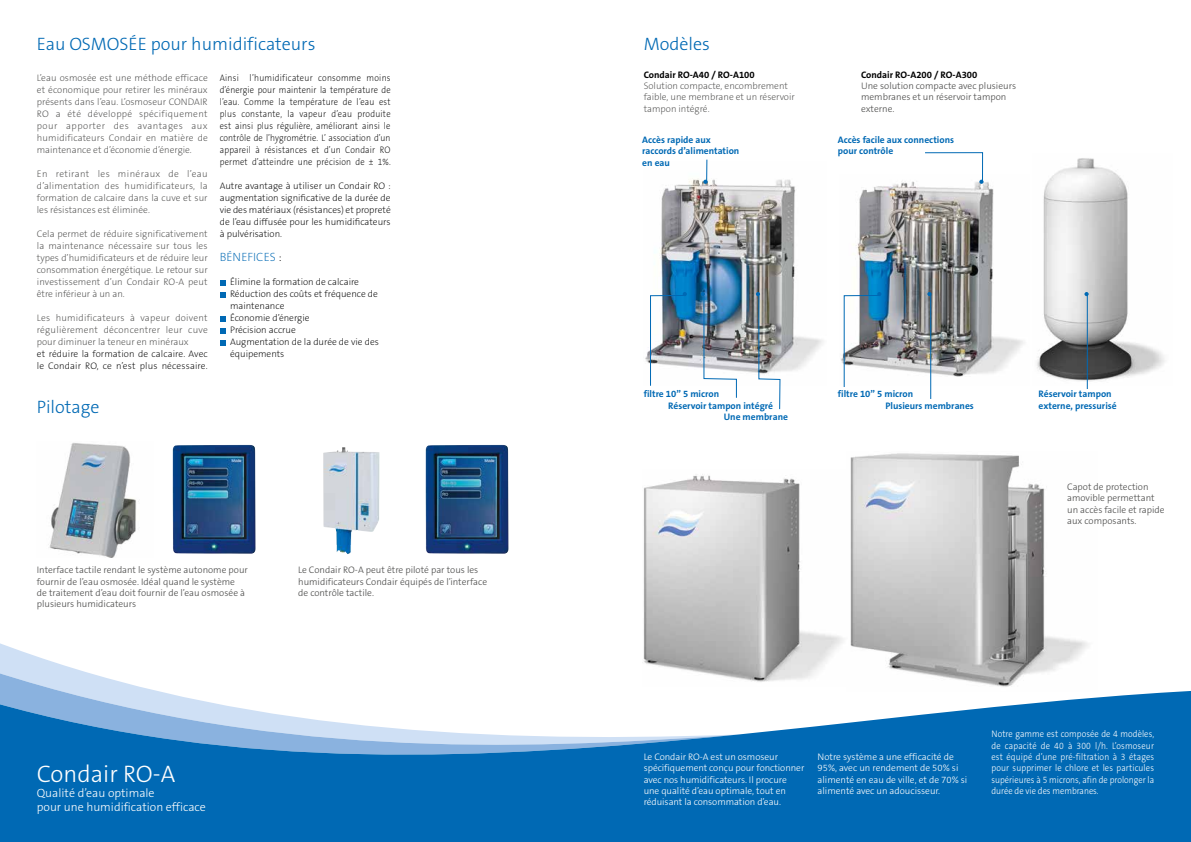
<style>
.page{position:relative;width:1191px;height:842px;background:#fff}
.page>*{position:absolute;margin:0;border:0;box-sizing:border-box;transform-origin:0 0}
.t1{font:300 24px "The Sans B W3";color:#fff}
.t2{font:300 18px "The Sans B W3";color:#0069b4}
.t3{font:300 12px/14.2px "The Sans B W3";color:#fff}
.t4{font:200 12px "The Sans B2";color:#0069b4}
.t5{font:200 9.5px/12px "The Sans B2";color:#4a4a49;text-align:justify}
.t6{font:300 9.5px/11.3px "The Sans B W3";color:#4a4a49}
.t7{font:200 9.5px/12px "The Sans B2";color:#000}
.t8{font:200 9.5px/12px "The Sans B2";color:#000;text-align:justify;scale:.9 1}
.t9{font:300 9.5px/11.3px "The Sans B W3";letter-spacing:-.005em;color:#fff}
.t10{font:300 9.5px/11.3px "The Sans B W3";letter-spacing:-.005em;color:#fff;text-align:justify;scale:.9 1}
.t11{font:700 9.5px/11.3px "The Sans B W7";color:#0069b4}
.t12{font:700 9.5px "The Sans B W7";color:#000}
.s1{color:#000}
</style>
<div class="page">
<img style="left:850px;top:453px;width:238px;height:234px">
<img style="left:643px;top:474px;width:200px;height:208px">
<svg style="left:0;top:640px;width:739px;height:42px"></svg>
<svg style="left:0;top:670px;width:734px;height:17px"></svg>
<svg style="left:0;top:687px;width:1191px;height:152px;fill:#0069b4"></svg>
<hr style="left:0;top:839px;width:1191px;height:3px;background:#0069b4">
<img style="left:645px;top:162px;width:178px;height:223px">
<img style="left:841px;top:180px;width:183px;height:205px">
<img style="left:1037px;top:158px;width:128px;height:227px">
<svg style="left:927px;top:292px;width:4px;height:4px"></svg>
<svg style="left:1084px;top:292px;width:4px;height:4px"></svg>
<img style="left:49px;top:442px;width:87px;height:116px">
<img style="left:172px;top:445px;width:83px;height:109px">
<img style="left:323px;top:447px;width:56px;height:107px">
<img style="left:425px;top:445px;width:83px;height:109px">
<img style="left:650px;top:292px;width:37px;height:94px">
<svg style="left:843px;top:292px;width:38px;height:95px"></svg>
<img style="left:701px;top:292px;width:36px;height:106px">
<svg style="left:756px;top:292px;width:24px;height:118px"></svg>
<hr style="left:930px;top:295px;width:1px;height:104px;background:#0069b4">
<hr style="left:1087px;top:294px;width:1px;height:95px;background:#0069b4">
<svg style="left:924px;top:152px;width:59px;height:32px"></svg>
<svg style="left:703px;top:160px;width:4px;height:24px"></svg>
<svg style="left:220px;top:292px;width:6px;height:5px"></svg>
<svg style="left:220px;top:316px;width:6px;height:5px"></svg>
<svg style="left:220px;top:340px;width:6px;height:5px"></svg>
<svg style="left:220px;top:328px;width:6px;height:5px"></svg>
<svg style="left:220px;top:280px;width:5px;height:5px"></svg>
<h2 class="t2" style="left:37px;top:33px;width:280px">Eau OSMOSÉE pour humidificateurs</h2>
<h2 class="t2" style="left:643px;top:33px;width:68px">Modèles</h2>
<p class="t5" style="left:37px;top:73px;width:172px">L’eau osmosée est une méthode efficace et économique pour retirer les minéraux présents dans l’eau. L’osmoseur CONDAIR RO a été développé spécifiquement pour apporter des avantages aux humidificateurs Condair en matière de maintenance et d’économie d’énergie.</p>
<p class="t5" style="left:37px;top:169px;width:172px">En retirant les minéraux de l’eau d’alimentation des humidificateurs, la formation de calcaire dans la cuve et sur les résistances est éliminée.</p>
<p class="t5" style="left:37px;top:228px;width:172px">Cela permet de réduire significativement la maintenance nécessaire sur tous les types d’humidificateurs et de réduire leur consommation énergétique. Le retour sur investissement d’un Condair RO-A peut être inférieur à un an.</p>
<p class="t5" style="left:37px;top:312px;width:172px">Les humidificateurs à vapeur doivent régulièrement déconcentrer leur cuve pour diminuer la teneur en minéraux</p>
<p class="t7" style="left:37px;top:348px;width:172px">et réduire la formation de calcaire. Avec le Condair RO, ce n’est plus nécessaire.</p>
<h2 class="t2" style="left:37px;top:396px;width:64px">Pilotage</h2>
<p class="t8" style="left:220px;top:73px;width:191px">Ainsi l’humidificateur consomme moins d’énergie pour maintenir la température de l’eau. Comme la température de l’eau est plus constante, la vapeur d’eau produite est ainsi plus régulière, améliorant ainsi le contrôle de l’hygrométrie. L’ association d’un appareil à résistances et d’un Condair RO permet d’atteindre une précision de ± 1%.</p>
<p class="t7" style="left:220px;top:181px;width:172px;text-align:justify">Autre avantage à utiliser un Condair RO : augmentation significative de la durée de vie des matériaux (résistances) et propreté de l’eau diffusée pour les humidificateurs à pulvérisation.</p>
<p class="t4" style="left:220px;top:251px;width:63px">BÉNEFICES <span class="s1">:</span></p>
<p class="t7" style="left:230px;top:277px;width:150px">Élimine la formation de calcaire<br>Réduction des coûts et fréquence de maintenance<br>Économie d’énergie<br>Précision accrue<br>Augmentation de la durée de vie des équipements</p>
<p class="t6" style="left:37px;top:565px;width:212px">Interface tactile rendant le système autonome pour fournir de l’eau osmosée. Idéal quand le système<br>de traitement d’eau doit fournir de l’eau osmosée à plusieurs humidicateurs</p>
<p class="t6" style="left:298px;top:565px;width:190px">Le Condair RO-A peut être piloté par tous les humidificateurs Condair équipés de l’interface de contrôle tactile.</p>
<h1 class="t1" style="left:37px;top:759px;width:140px">Condair RO-A</h1>
<p class="t3" style="left:37px;top:785px;width:171px">Qualité d’eau optimale<br>pour une humidification efficace</p>
<p class="t12" style="left:643px;top:68px;width:112px">Condair RO-A40 / RO-A100</p>
<p class="t5" style="left:643px;top:81px;width:153px;line-height:11.3px;text-align:left">Solution compacte, encombrement faible, une membrane et un réservoir tampon intégré.</p>
<p class="t12" style="left:861px;top:68px;width:118px">Condair RO-A200 / RO-A300</p>
<p class="t6" style="left:861px;top:80px;width:156px">Une solution compacte avec plusieurs membranes et un réservoir tampon externe.</p>
<p class="t11" style="left:642px;top:134px;width:99px">Accès rapide aux raccords d’alimentation en eau</p>
<p class="t11" style="left:837px;top:134px;width:118px">Accès facile aux connections pour contrôle</p>
<p class="t11" style="left:643px;top:389px;width:77px">filtre 10” 5 micron</p>
<p class="t11" style="left:668px;top:400px;width:106px">Réservoir tampon intégré</p>
<p class="t11" style="left:724px;top:411px;width:66px">Une membrane</p>
<p class="t11" style="left:885px;top:389px;width:90px;text-indent:-48px">filtre 10” 5 micron<br>Plusieurs membranes</p>
<p class="t11" style="left:1038px;top:389px;width:80px">Réservoir tampon externe, pressurisé</p>
<p class="t6" style="left:1067px;top:481px;width:99px">Capot de protection amovible permettant un accès facile et rapide aux composants.</p>
<p class="t9" style="left:643px;top:751px;width:162px">Le Condair RO-A est un osmoseur spécifiquement conçu pour fonctionner avec nos humidificateurs. Il procure une qualité d’eau optimale, tout en réduisant la consommation d’eau.</p>
<p class="t9" style="left:817px;top:751px;width:151px">Notre système a une efficacité de<br>95%, avec un rendement de 50% si alimenté en eau de ville, et de 70% si alimenté avec un adoucisseur.</p>
<p class="t10" style="left:991px;top:728px;width:182px">Notre gamme est composée de 4 modèles, de capacité de 40 à 300 l/h. L’osmoseur est équipé d’une pré-filtration à 3 étages pour supprimer le chlore et les particules supérieures à 5 microns, afin de prolonger la durée de vie des membranes.</p>
</div>
